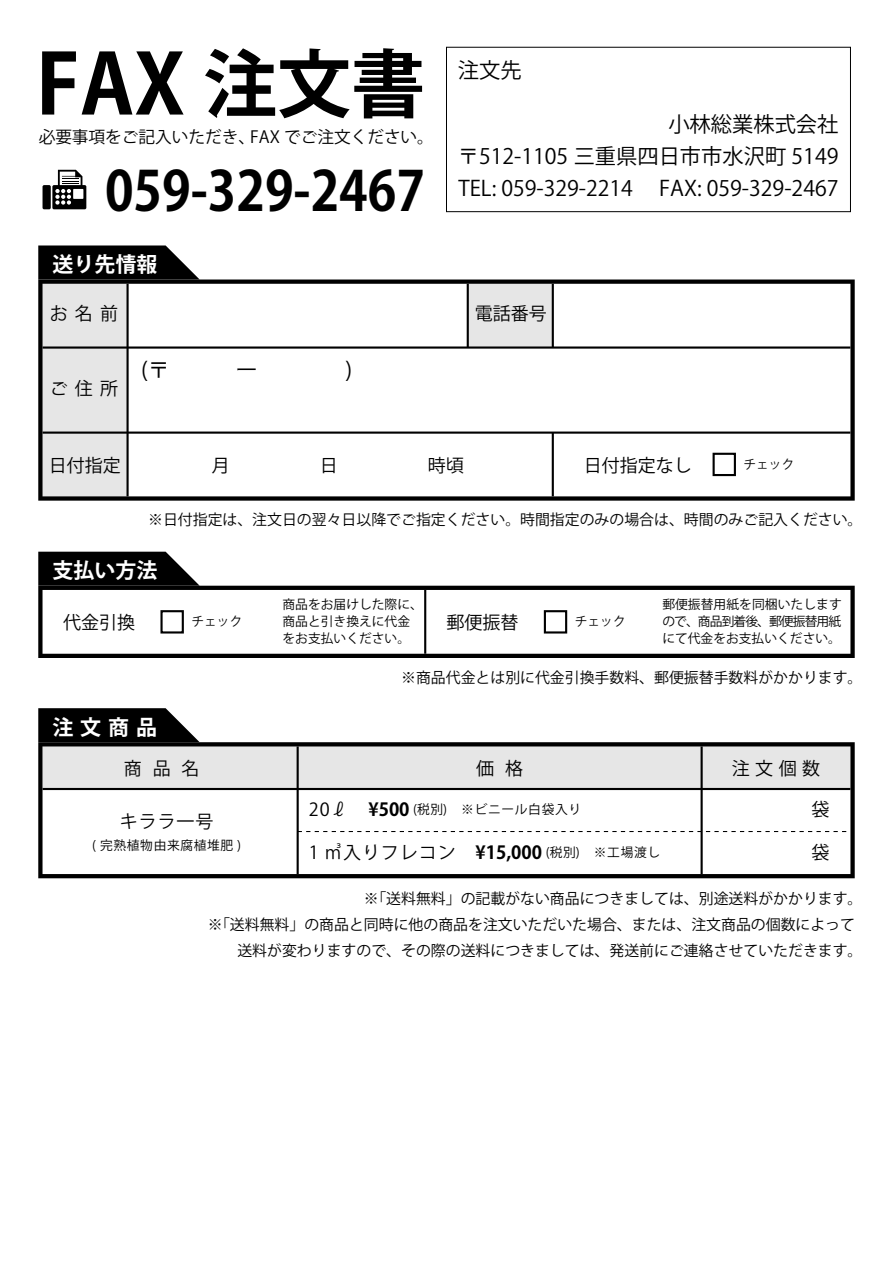
<style>
.page{position:relative;width:893px;height:1263px;background:#fff}
.page>*{position:absolute;margin:0;border:0;box-sizing:border-box;transform-origin:0 0}
.t1{font:700 82.05px "Koz Go Pr 6 N";color:#000}
.t2{font:700 54.6px "Koz Go Std";color:#000;scale:.92 1}
.t3{font:21.3px/32px "Koz Go Pr 6 N";color:#000;text-align:justify}
.t4{font:700 21px "Koz Go Pr 6 N";color:#fff}
.t5{font:18px "Koz Go Pr 6 N";color:#000}
.t6{font:16.65px "Koz Go Pr 6 N";color:#000}
.t7{font:14.85px "Koz Go Pr 6 N";color:#000}
.t8{font:12.75px/17px "Koz Go Pr 6 N";color:#000}
.t9{font:12.75px "Koz Go Pr 6 N";letter-spacing:.05em;color:#000}
.s1{font-size:73.95px}
.s2{font-size:18px}
.s3{font-weight:700;font-size:18px}
</style>
<div class="page">
<svg style="left:38px;top:279px;width:817px;height:222px"></svg>
<svg style="left:38px;top:245px;width:161px;height:34px;background:#1e1e1e"></svg>
<hr style="left:127px;top:284px;width:2px;height:212px;background:#000">
<hr style="left:467px;top:284px;width:2px;height:64px;background:#000">
<hr style="left:552px;top:433px;width:2px;height:63px;background:#000">
<hr style="left:552px;top:284px;width:2px;height:64px;background:#000">
<hr style="left:43px;top:346px;width:807px;height:3px;background:#000">
<hr style="left:43px;top:431px;width:807px;height:3px;background:#000">
<svg style="left:38px;top:586px;width:817px;height:72px"></svg>
<svg style="left:38px;top:552px;width:162px;height:34px;background:#1c1c1c"></svg>
<hr style="left:424px;top:590px;width:2px;height:64px;background:#000">
<svg style="left:38px;top:742px;width:817px;height:136px"></svg>
<svg style="left:38px;top:708px;width:162px;height:34px;background:#1d1d1d"></svg>
<hr style="left:297px;top:746px;width:2px;height:128px;background:#000">
<hr style="left:701px;top:746px;width:2px;height:128px;background:#000">
<hr style="left:43px;top:788px;width:807px;height:2px;background:#000">
<svg style="left:299px;top:831px;width:551px;height:1px"></svg>
<div style="left:713px;top:453px;width:23px;height:23px;border:2px solid #000"></div>
<div style="left:446px;top:47px;width:405px;height:165px;border:1px solid #000"></div>
<div style="left:43px;top:185px;width:8px;height:24px;background:#000;border-radius:2px"></div>
<svg style="left:52px;top:170px;width:34px;height:39px"></svg>
<div style="left:160px;top:610px;width:24px;height:23px;border:2px solid #000"></div>
<div style="left:544px;top:610px;width:23px;height:23px;border:2px solid #000"></div>
<h1 class="t1" style="left:36px;top:38px;width:390px">FAX <span class="s1">注文書</span></h1>
<p class="t6" style="left:39px;top:128px;width:397px">必要事項をご記入いただき、FAX でご注文ください。</p>
<h2 class="t2" style="left:105px;top:156px;width:349px">059-329-2467</h2>
<h3 class="t3" style="left:458px;top:54px;width:65px">注文先</h3>
<h3 class="t3" style="left:458px;top:109px;width:382px;text-indent:211px">小林総業株式会社〒512-1105 三重県四日市市水沢町 5149<br>TEL: 059-329-2214 　FAX: 059-329-2467</h3>
<h3 class="t4" style="left:52px;top:252px;width:106px">送り先情報</h3>
<p class="t5" style="left:50px;top:303px;width:70px">お名前</p>
<p class="t5" style="left:475px;top:303px;width:73px">電話番号</p>
<p class="t5" style="left:50px;top:378px;width:70px">ご住所</p>
<p class="t5" style="left:49px;top:455px;width:74px">日付指定</p>
<p class="t5" style="left:584px;top:455px;width:109px">日付指定なし</p>
<p class="t7" style="left:148px;top:511px;width:716px">※日付指定は、注文日の翌々日以降でご指定ください。時間指定のみの場合は、時間のみご記入ください。</p>
<p class="t8" style="left:743px;top:456px;width:53px">チェック</p>
<h3 class="t4" style="left:52px;top:558px;width:106px">支払い方法</h3>
<p class="t8" style="left:283px;top:596px;width:142px">商品をお届けした際に、商品と引き換えに代金をお支払いください。</p>
<p class="t8" style="left:662px;top:596px;width:181px;text-align:justify">郵便振替用紙を同梱いたしますので、商品到着後、郵便振替用紙にて代金をお支払いください。</p>
<p class="t5" style="left:63px;top:613px;width:74px">代金引換</p>
<p class="t8" style="left:191px;top:613px;width:53px">チェック</p>
<p class="t5" style="left:446px;top:613px;width:73px">郵便振替</p>
<p class="t8" style="left:575px;top:613px;width:53px">チェック</p>
<h3 class="t4" style="left:52px;top:715px;width:106px">注文商品</h3>
<p class="t7" style="left:401px;top:669px;width:463px">※商品代金とは別に代金引換手数料、郵便振替手数料がかかります。</p>
<p class="t5" style="left:124px;top:758px;width:77px">商品名</p>
<p class="t5" style="left:476px;top:758px;width:48px">価 格</p>
<p class="t5" style="left:732px;top:758px;width:90px">注文個数</p>
<p class="t5" style="left:120px;top:811px;width:95px">キララ一号</p>
<p class="t9" style="left:92px;top:838px;width:150px">( 完熟植物由来腐植堆肥 )</p>
<p class="t9" style="left:309px;top:802px;width:274px"><span class="s2">20ℓ</span> <span class="s3">¥500</span> (税別)　※ビニール白袋入り</p>
<p class="t8" style="left:309px;top:844px;width:353px"><span class="s2">1 ㎥入りフレコン</span> <span class="s3">¥15,000</span> (税別)　※工場渡し</p>
<p class="t5" style="left:811px;top:800px;width:19px">袋</p>
<p class="t5" style="left:811px;top:842px;width:19px">袋</p>
<p class="t7" style="left:364px;top:890px;width:500px">※「送料無料」の記載がない商品につきましては、別途送料がかかります。</p>
<p class="t7" style="left:208px;top:916px;width:649px">※「送料無料」の商品と同時に他の商品を注文いただいた場合、または、注文商品の個数によって</p>
<p class="t7" style="left:237px;top:942px;width:627px">送料が変わりますので、その際の送料につきましては、発送前にご連絡させていただきます。</p>
</div>
